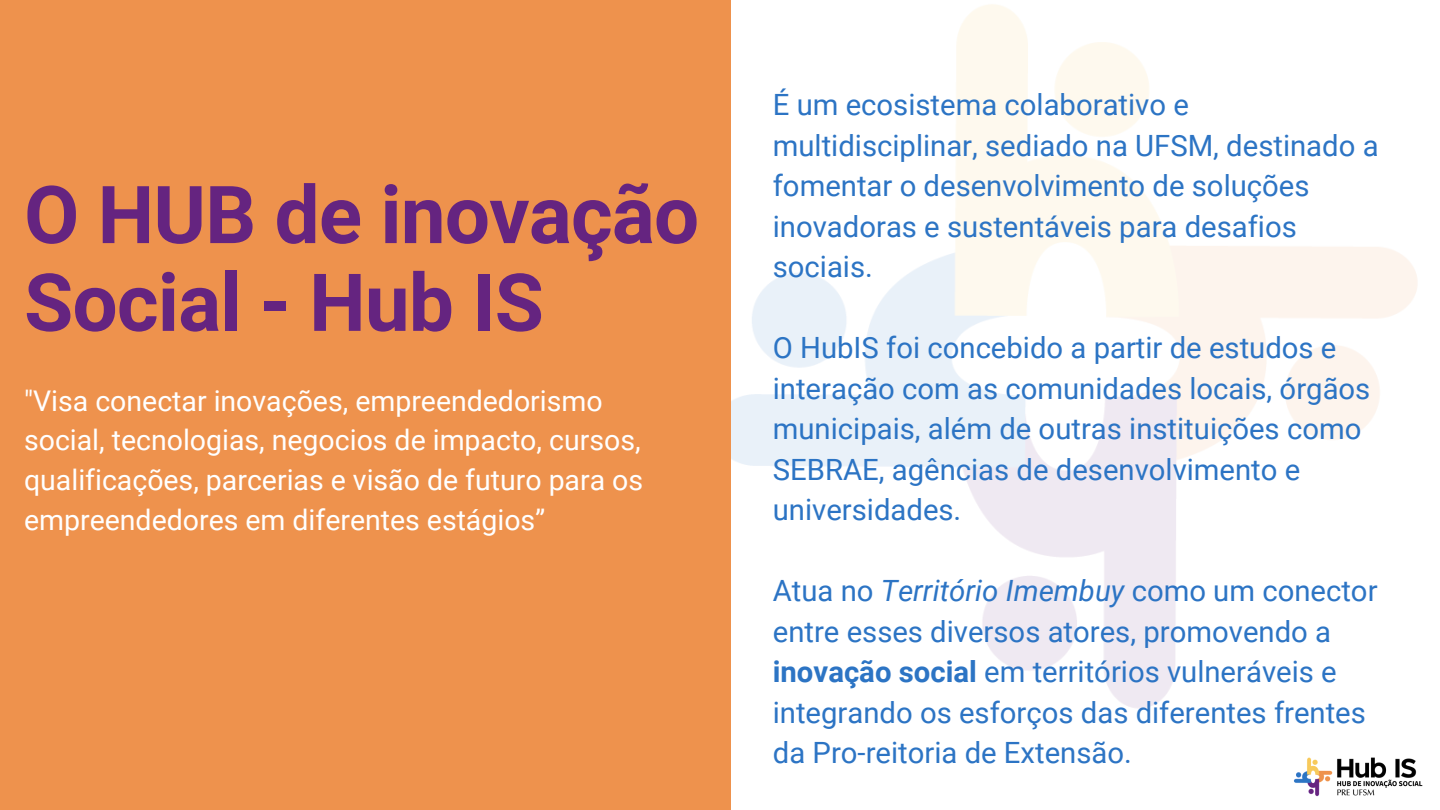
<style>
.page{position:relative;width:1440px;height:810px;background:#fff}
.page>*{position:absolute;margin:0;border:0;box-sizing:border-box;transform-origin:0 0}
.t1{font:700 80px/87.8px "Roboto";letter-spacing:-.01em;color:#652480}
.t2{font:29.3px/40.5px "Roboto";color:#2c74c4}
.t3{font:28.5px/39.8px "Roboto";color:#fff}
.s1{font-style:italic}
.s2{font-weight:700}
</style>
<div class="page">
<img style="left:730px;top:0;width:688px;height:810px">
<div style="left:0;top:0;width:730px;height:810px;background:#ee924d"></div>
<img style="left:1243px;top:729px;width:180px;height:81px">
<p class="t1" style="left:24px;top:172px;width:677px">O HUB de inovação<br>Social - Hub IS</p>
<p class="t3" style="left:24px;top:381px;width:580px">"Visa conectar inovações, empreendedorismo</p>
<p class="t3" style="left:24px;top:421px;width:618px">social, tecnologias, negocios de impacto, cursos,</p>
<p class="t3" style="left:24px;top:461px;width:621px">qualificações, parcerias e visão de futuro para os empreendedores em diferentes estágios”</p>
<p class="t2" style="left:773px;top:85px;width:607px">É um ecosistema colaborativo e multidisciplinar, sediado na UFSM, destinado a fomentar o desenvolvimento de soluções inovadoras e sustentáveis para desafios sociais.</p>
<p class="t2" style="left:773px;top:328px;width:599px">O HubIS foi concebido a partir de estudos e interação com as comunidades locais, órgãos municipais, além de outras instituições como SEBRAE, agências de desenvolvimento e universidades.</p>
<p class="t2" style="left:773px;top:571px;width:606px">Atua no <span class="s1">Território Imembuy</span> como um conector entre esses diversos atores, promovendo a <span class="s2">inovação social</span> em territórios vulneráveis e integrando os esforços das diferentes frentes da Pro-reitoria de Extensão.</p>
</div>
